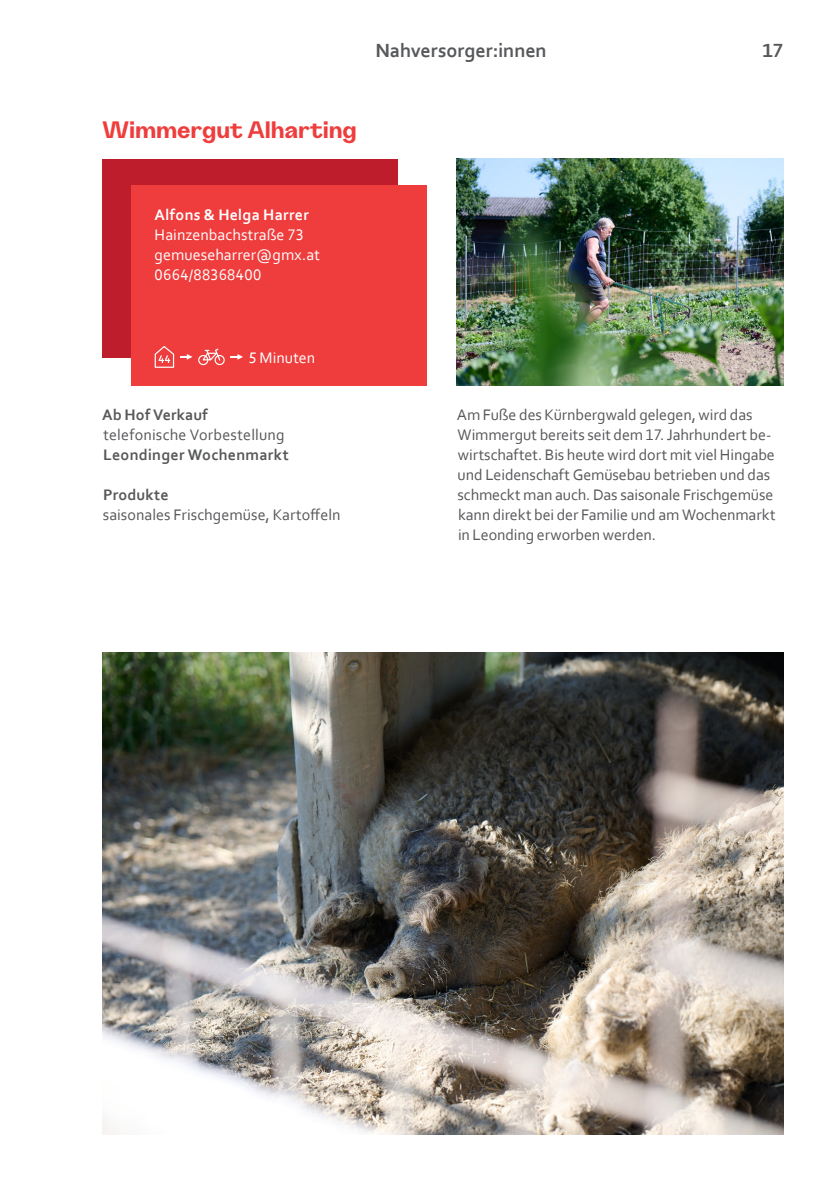
<style>
.page{position:relative;width:840px;height:1191px;background:#fff}
.page>*{position:absolute;margin:0;border:0;box-sizing:border-box;transform-origin:0 0}
.Headline{font:700 24px "Grotta";letter-spacing:-.005em;color:#ee3d3c}
.t1{font:700 20px "Corbel";color:#57585a}
.Fließtext{font:16px/20px "Corbel";letter-spacing:-.005em;color:#57585a}
.Infotext_weiß{font:16px "Corbel";letter-spacing:.005em;color:#fff}
.Fließtext-2{font:16px "Corbel";letter-spacing:.015em;color:#57585a}
.Infotext_weiß-2{font:700 16px "Corbel";letter-spacing:.015em;color:#57585a}
.Fließtext-3{font:700 16px "Corbel";letter-spacing:.01em;color:#57585a}
.Infotext_weiß-3{font:700 16px "Corbel";letter-spacing:.015em;color:#fff}
</style>
<div class="page">
<div style="left:102px;top:159px;width:296px;height:198px;background:#be1d2c"></div>
<div style="left:130px;top:185px;width:296px;height:201px;background:#ee3d3c"></div>
<div style="left:198px;top:355px;width:10px;height:10px;border:1px solid #fff;border-radius:50%"></div>
<div style="left:214px;top:355px;width:11px;height:10px;border:1px solid #fff;border-radius:50%"></div>
<svg style="left:201px;top:348px;width:20px;height:14px"></svg>
<svg style="left:154px;top:346px;width:38px;height:22px"></svg>
<svg style="left:230px;top:354px;width:13px;height:6px"></svg>
<img style="left:456px;top:159px;width:326px;height:227px">
<img style="left:102px;top:652px;width:680px;height:482px">
<p class="t1" style="left:375px;top:38px;width:173px">Nahversorger:innen</p>
<p class="Headline" style="left:102px;top:116px;width:256px">Wimmergut Alharting</p>
<p class="Infotext_weiß-3" style="left:154px;top:205px;width:156px">Alfons &amp; Helga Harrer</p>
<p class="Infotext_weiß" style="left:154px;top:225px;width:151px">Hainzenbachstraße 73</p>
<p class="Infotext_weiß" style="left:154px;top:245px;width:167px">gemueseharrer@gmx.at</p>
<p class="Infotext_weiß" style="left:154px;top:265px;width:108px">0664/88368400</p>
<p class="t1" style="left:761px;top:38px;width:22px">17</p>
<p class="Infotext_weiß" style="left:249px;top:348px;width:68px">5 Minuten</p>
<p class="Fließtext-3" style="left:102px;top:405px;width:107px">Ab Hof Verkauf</p>
<p class="Fließtext-2" style="left:103px;top:425px;width:183px">telefonische Vorbestellung</p>
<p class="Infotext_weiß-2" style="left:103px;top:445px;width:187px">Leondinger Wochenmarkt</p>
<p class="Fließtext-3" style="left:103px;top:485px;width:67px">Produkte</p>
<p class="Fließtext" style="left:103px;top:504px;width:239px">saisonales Frischgemüse, Kartoffeln</p>
<p class="Fließtext" style="left:456px;top:404px;width:320px">Am Fuße des Kürnbergwald gelegen, wird das Wimmergut bereits seit dem 17. Jahrhundert be&shy;wirtschaftet. Bis heute wird dort mit viel Hingabe und Leidenschaft Gemüsebau betrieben und das schmeckt man auch. Das saisonale Frischgemüse kann direkt bei der Familie und am Wochenmarkt in Leonding erworben werden.</p>
</div>
